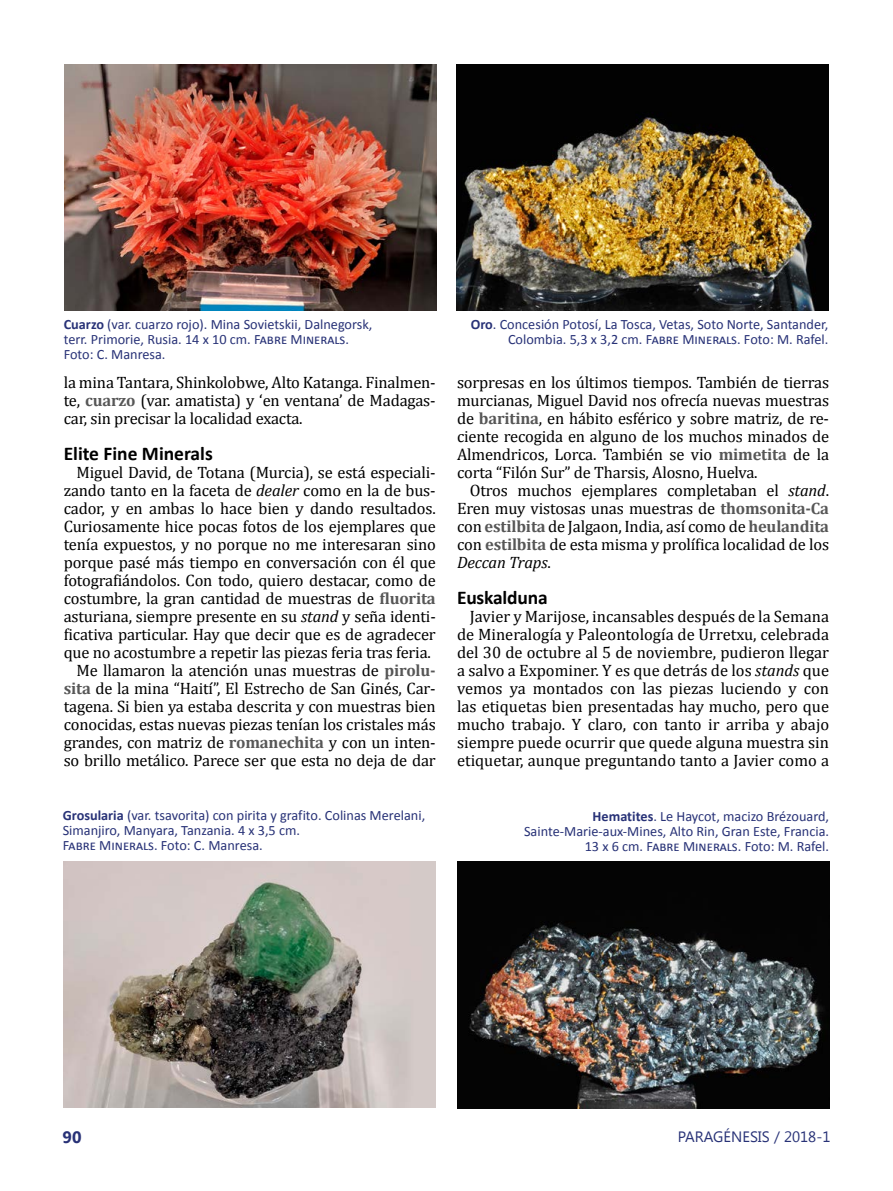
<style>
.page{position:relative;width:893px;height:1191px;background:#fff}
.page>*{position:absolute;margin:0;border:0;box-sizing:border-box;transform-origin:0 0}
.t1{font:700 19.5px "Calibri";color:#000}
.t2{font:16.5px/18px "Cambria";letter-spacing:-.01em;color:#000;text-align:justify}
.t3{font:700 16.5px "Segoe UI";color:#283277}
.t4{font:15px "Segoe UI";color:#283277}
.t5{font:14.25px/15px "Calibri";color:#283277}
.s1{font-weight:700}
.s2{font-weight:700;color:#575757}
.s3{font-style:italic}
</style>
<div class="page">
<img style="left:64px;top:64px;width:372px;height:247px">
<img style="left:457px;top:64px;width:372px;height:247px">
<img style="left:63px;top:861px;width:372px;height:246px">
<img style="left:457px;top:861px;width:373px;height:247px">
<p class="t5" style="left:64px;top:317px;width:310px"><span class="s1">Cuarzo</span> (var. cuarzo rojo). Mina Sovietskii, Dalnegorsk, terr. Primorie, Rusia. 14 x 10 cm. Fabre Minerals.<br>Foto: C. Manresa.</p>
<p class="t5" style="left:471px;top:317px;width:359px;text-align:right"><span class="s1">Oro</span>. Concesión Potosí, La Tosca, Vetas, Soto Norte, Santander,<br>Colombia. 5,3 x 3,2 cm. Fabre Minerals. Foto: M. Rafel.</p>
<p class="t2" style="left:64px;top:373px;width:373px">la mina Tantara, Shinkolobwe, Alto Katanga. Finalmen&shy;te, <span class="s2">cuarzo</span> (var. amatista) y ‘en ventana’ de Madagas&shy;car, sin precisar la localidad exacta.</p>
<p class="t1" style="left:64px;top:441px;width:151px">Elite Fine Minerals</p>
<p class="t2" style="left:64px;top:463px;width:374px;text-align:right">Miguel David, de Totana (Murcia), se está especiali&shy;zando tanto en la faceta de <span class="s3">dealer</span> como en la de bus&shy;cador, y en ambas lo hace bien y dando resultados.<br>Curiosamente hice pocas fotos de los ejemplares que tenía expuestos, y no porque no me interesaran sino porque pasé más tiempo en conversación con él que fotografiándolos. Con todo, quiero destacar, como de costumbre, la gran cantidad de muestras de <span class="s2">fluorita </span>asturiana, siempre presente en su <span class="s3">stand</span> y seña identi&shy;ficativa particular. Hay que decir que es de agradecer que no acostumbre a repetir las piezas feria tras feria.<br>Me llamaron la atención unas muestras de <span class="s2">pirolu&shy;sita</span> de la mina “Haití”, El Estrecho de San Ginés, Car&shy;tagena. Si bien ya estaba descrita y con muestras bien conocidas, estas nuevas piezas tenían los cristales más grandes, con matriz de <span class="s2">romanechita</span> y con un inten&shy;so brillo metálico. Parece ser que esta no deja de dar</p>
<p class="t2" style="left:457px;top:373px;width:374px">sorpresas en los últimos tiempos. También de tierras murcianas, Miguel David nos ofrecía nuevas muestras de <span class="s2">baritina</span>, en hábito esférico y sobre matriz, de re&shy;ciente recogida en alguno de los muchos minados de Almendricos, Lorca. También se vio <span class="s2">mimetita</span> de la corta “Filón Sur” de Tharsis, Alosno, Huelva.</p>
<p class="t2" style="left:457px;top:481px;width:374px;text-indent:13px">Otros muchos ejemplares completaban el <span class="s3">stand</span>.<br>Eren muy vistosas unas muestras de <span class="s2">thomsonita-Ca </span>con <span class="s2">estilbita</span> de Jalgaon, India, así como de <span class="s2">heulandita </span>con <span class="s2">estilbita</span> de esta misma y prolífica localidad de los <span class="s3">Deccan Traps</span>.</p>
<p class="t1" style="left:457px;top:585px;width:92px">Euskalduna</p>
<p class="t2" style="left:457px;top:607px;width:374px;text-indent:13px">Javier y Marijose, incansables después de la Semana de Mineralogía y Paleontología de Urretxu, celebrada del 30 de octubre al 5 de noviembre, pudieron llegar a salvo a Expominer. Y es que detrás de los <span class="s3">stands</span> que vemos ya montados con las piezas luciendo y con las etiquetas bien presentadas hay mucho, pero que mucho trabajo. Y claro, con tanto ir arriba y abajo siempre puede ocurrir que quede alguna muestra sin etiquetar, aunque preguntando tanto a Javier como a</p>
<p class="t5" style="left:63px;top:808px;width:364px"><span class="s1">Grosularia</span> (var. tsavorita) con pirita y grafito. Colinas Merelani,<br>Simanjiro, Manyara, Tanzania. 4 x 3,5 cm.<br>Fabre Minerals. Foto: C. Manresa.</p>
<p class="t5" style="left:524px;top:809px;width:307px;text-align:right"><span class="s1">Hematites</span>. Le Haycot, macizo Brézouard,<br>Sainte-Marie-aux-Mines, Alto Rin, Gran Este, Francia.<br>13 x 6 cm. Fabre Minerals. Foto: M. Rafel.</p>
<p class="t3" style="left:63px;top:1125px;width:20px">90</p>
<p class="t4" style="left:678px;top:1126px;width:154px">PARAGÉNESIS / 2018-1</p>
</div>
